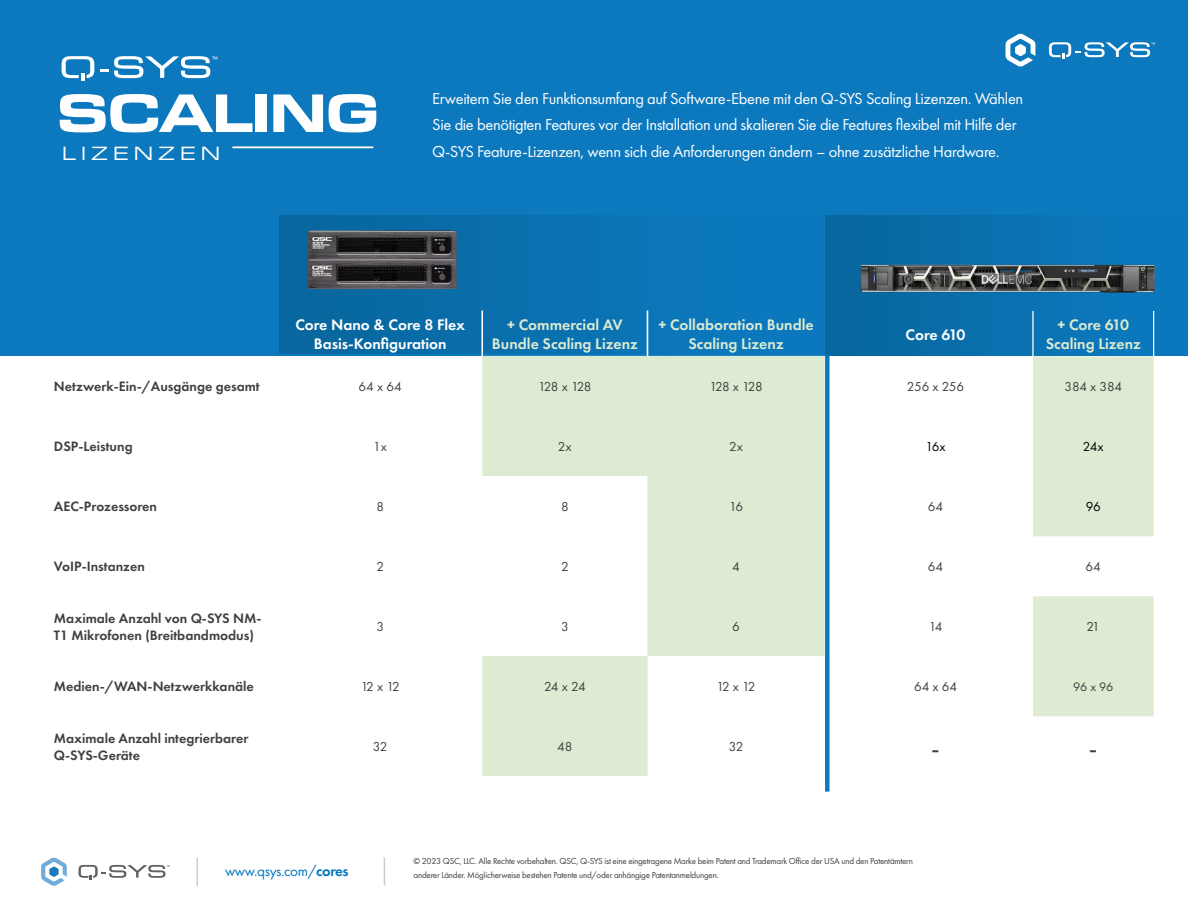
<style>
.page{position:relative;width:1188px;height:918px;background:#fff}
.page>*{position:absolute;margin:0;border:0;box-sizing:border-box;transform-origin:0 0}
.t1{font:700 expanded 55.05px "Eurostile Next LT Pro";letter-spacing:-.025em;color:#fff}
.t2{font:27px "Futura PT";color:#404040}
.t3{font:expanded 19.5px "Eurostile Next LT Pro";letter-spacing:.26em;color:#fff}
.t4{font:16.5px/26.1px "Futura PT";letter-spacing:-.02em;color:#fff}
.t5{font:600 15.75px/18.9px "Futura PT";color:#dcebd1;text-align:center}
.t6{font:600 15.75px/18.9px "Futura PT";color:#fff;text-align:center}
.t7{font:15px "Futura PT";letter-spacing:-.025em;color:#0076bf}
.t8{font:600 14.1px/17px "Futura PT";color:#404040}
.t9{font:13.5px "Futura PT";letter-spacing:-.035em;color:#404040}
.t10{font:13.5px "Futura PT";letter-spacing:-.025em;color:#000}
.t11{font:12.75px "Futura PT";color:#404040}
.t12{font:9px "Futura PT";letter-spacing:-.025em;color:#404040}
.s1{font-weight:600}
</style>
<div class="page">
<div style="left:0;top:0;width:1188px;height:355px;background:#0c79be"></div>
<svg style="left:279px;top:216px;width:370px;height:138px;fill:#096eac"></svg>
<svg style="left:825px;top:216px;width:363px;height:140px"></svg>
<svg style="left:482px;top:356px;width:343px;height:420px;fill:#dcebd1"></svg>
<hr style="left:481px;top:311px;width:2px;height:45px;background:#fff">
<hr style="left:647px;top:311px;width:1px;height:45px;background:#fff">
<svg style="left:1033px;top:356px;width:121px;height:360px"></svg>
<hr style="left:1153px;top:311px;width:1px;height:45px;background:#fff">
<hr style="left:1032px;top:311px;width:2px;height:45px;background:#fff">
<svg style="left:1006px;top:34px;width:29px;height:33px"></svg>
<svg style="left:1049px;top:42px;width:106px;height:17px"></svg>
<svg style="left:62px;top:56px;width:32px;height:25px"></svg>
<svg style="left:101px;top:56px;width:116px;height:22px"></svg>
<hr style="left:233px;top:146px;width:140px;height:2px;background:#fff">
<img style="left:852px;top:255px;width:310px;height:44px">
<img style="left:302px;top:227px;width:160px;height:29px">
<img style="left:302px;top:256px;width:160px;height:33px">
<div style="left:825px;top:355px;width:5px;height:437px;background:#0c79be"></div>
<svg style="left:197px;top:858px;width:1px;height:28px"></svg>
<svg style="left:41px;top:857px;width:26px;height:29px"></svg>
<svg style="left:78px;top:865px;width:92px;height:14px"></svg>
<svg style="left:384px;top:858px;width:1px;height:28px"></svg>
<h1 class="t1" style="left:56px;top:82px;width:325px">SCALING</h1>
<p class="t3" style="left:62px;top:143px;width:160px">LIZENZEN</p>
<p class="t4" style="left:432px;top:86px;width:593px">Erweitern Sie den Funktionsumfang auf Software-Ebene mit den Q-SYS Scaling Lizenzen. Wählen<br>Sie die benötigten Features vor der Installation und skalieren Sie die Features flexibel mit Hilfe der<br>Q-SYS Feature-Lizenzen, wenn sich die Anforderungen ändern – ohne zusätzliche Hardware.</p>
<p class="t6" style="left:295px;top:315px;width:171px">Core Nano &amp; Core 8 Flex<br>Basis-Konfiguration</p>
<p class="t5" style="left:492px;top:315px;width:147px">+ Commercial AV<br>Bundle Scaling Lizenz</p>
<p class="t5" style="left:658px;top:315px;width:157px">+ Collaboration Bundle<br>Scaling Lizenz</p>
<p class="t8" style="left:54px;top:378px;width:207px">Netzwerk-Ein-/Ausgänge gesamt</p>
<p class="t9" style="left:359px;top:379px;width:45px">64 x 64</p>
<p class="t9" style="left:538px;top:379px;width:55px">128 x 128</p>
<p class="t9" style="left:709px;top:379px;width:55px">128 x 128</p>
<p class="t8" style="left:54px;top:438px;width:80px">DSP-Leistung</p>
<p class="t9" style="left:373px;top:439px;width:15px">1x</p>
<p class="t9" style="left:558px;top:439px;width:15px">2x</p>
<p class="t9" style="left:729px;top:439px;width:15px">2x</p>
<p class="t8" style="left:54px;top:498px;width:105px">AEC-Prozessoren</p>
<p class="t9" style="left:376px;top:499px;width:9px">8</p>
<p class="t9" style="left:561px;top:499px;width:9px">8</p>
<p class="t9" style="left:729px;top:499px;width:15px">16</p>
<p class="t8" style="left:54px;top:558px;width:92px">VoIP-Instanzen</p>
<p class="t9" style="left:376px;top:559px;width:9px">2</p>
<p class="t9" style="left:561px;top:559px;width:9px">2</p>
<p class="t9" style="left:732px;top:559px;width:9px">4</p>
<p class="t8" style="left:54px;top:609px;width:209px">Maximale Anzahl von Q-SYS NM-<br>T1 Mikrofonen (Breitbandmodus)</p>
<p class="t9" style="left:376px;top:619px;width:9px">3</p>
<p class="t9" style="left:561px;top:619px;width:9px">3</p>
<p class="t9" style="left:732px;top:619px;width:9px">6</p>
<p class="t8" style="left:54px;top:678px;width:201px">Medien-/WAN-Netzwerkkanäle</p>
<p class="t9" style="left:361px;top:679px;width:41px">12 x 12</p>
<p class="t9" style="left:544px;top:679px;width:43px">24 x 24</p>
<p class="t9" style="left:717px;top:679px;width:41px">12 x 12</p>
<p class="t8" style="left:54px;top:729px;width:196px">Maximale Anzahl integrierbarer<br>Q-SYS-Geräte</p>
<p class="t9" style="left:373px;top:739px;width:16px">32</p>
<p class="t9" style="left:557px;top:739px;width:17px">48</p>
<p class="t9" style="left:729px;top:739px;width:16px">32</p>
<p class="t6" style="left:906px;top:325px;width:62px">Core 610</p>
<p class="t5" style="left:1046px;top:315px;width:97px">+ Core 610<br>Scaling Lizenz</p>
<p class="t9" style="left:907px;top:379px;width:59px">256 x 256</p>
<p class="t9" style="left:1064px;top:379px;width:59px">384 x 384</p>
<p class="t10" style="left:926px;top:439px;width:22px">16x</p>
<p class="t10" style="left:1083px;top:439px;width:22px">24x</p>
<p class="t9" style="left:928px;top:499px;width:17px">64</p>
<p class="t10" style="left:1086px;top:499px;width:16px">96</p>
<p class="t9" style="left:928px;top:559px;width:17px">64</p>
<p class="t9" style="left:1086px;top:559px;width:17px">64</p>
<p class="t9" style="left:929px;top:619px;width:15px">14</p>
<p class="t9" style="left:1087px;top:619px;width:15px">21</p>
<p class="t9" style="left:914px;top:679px;width:45px">64 x 64</p>
<p class="t11" style="left:1073px;top:679px;width:41px">96 x 96</p>
<h2 class="t2" style="left:931px;top:732px;width:10px">-</h2>
<h2 class="t2" style="left:1089px;top:732px;width:10px">-</h2>
<p class="t12" style="left:414px;top:856px;width:501px">© 2023 QSC, LLC. Alle Rechte vorbehalten. QSC, Q-SYS ist eine eingetragene Marke beim Patent and Trademark Office der USA und den Patentämtern</p>
<p class="t7" style="left:225px;top:862px;width:125px">www.qsys.com/<span class="s1">cores</span></p>
<p class="t12" style="left:414px;top:870px;width:307px">anderer Länder. Möglicherweise bestehen Patente und/oder anhängige Patentanmeldungen.</p>
</div>
